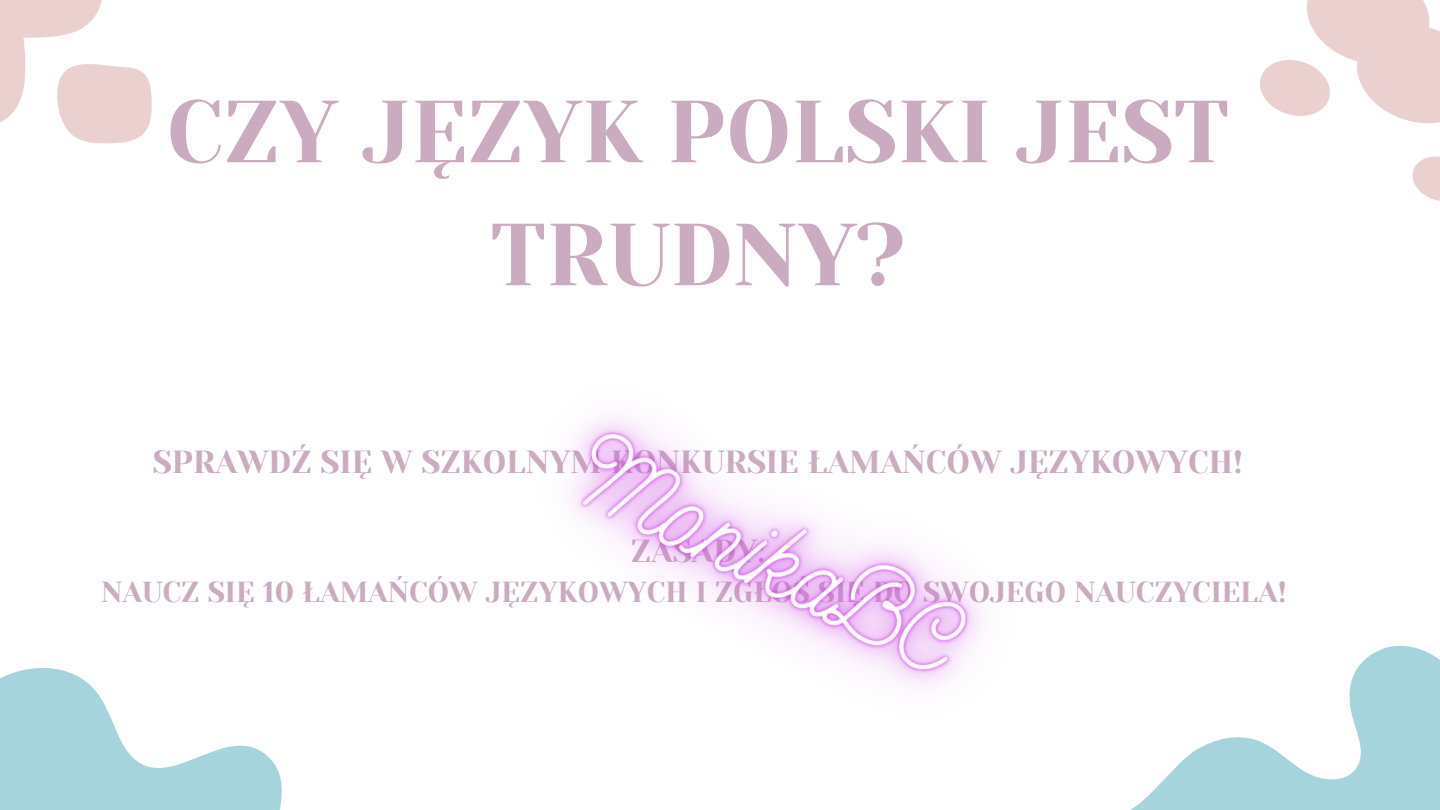
<style>
.page{position:relative;width:1440px;height:810px;background:#fff}
.page>*{position:absolute;margin:0;border:0;box-sizing:border-box;transform-origin:0 0}
.t1{font:87.9px/123px "Yeseva One";color:#caabbf;text-align:center}
.t2{font:31.9px "Yeseva One";color:#caabbf}
.t3{font:28.9px "Yeseva One";color:#caabbf}
</style>
<div class="page">
<svg style="left:0;top:668px;width:282px;height:142px;fill:#a5d4dd"></svg>
<svg style="left:1412px;top:156px;width:28px;height:45px"></svg>
<svg style="left:1260px;top:0;width:180px;height:123px"></svg>
<svg style="left:0;top:0;width:152px;height:144px"></svg>
<svg style="left:1165px;top:645px;width:275px;height:165px;fill:#a5d4dd"></svg>
<img style="left:570px;top:416px;width:595px;height:394px">
<h1 class="t1" style="left:167px;top:71px;width:1064px">CZY JĘZYK POLSKI JEST<br>TRUDNY?</h1>
<p class="t2" style="left:153px;top:444px;width:1092px">SPRAWDŹ SIĘ W SZKOLNYM KONKURSIE ŁAMAŃCÓW JĘZYKOWYCH!</p>
<p class="t2" style="left:631px;top:533px;width:136px">ZASADY:</p>
<p class="t3" style="left:101px;top:576px;width:1187px">NAUCZ SIĘ 10 ŁAMAŃCÓW JĘZYKOWYCH I ZGŁOŚ SIĘ DO SWOJEGO NAUCZYCIELA!</p>
</div>
